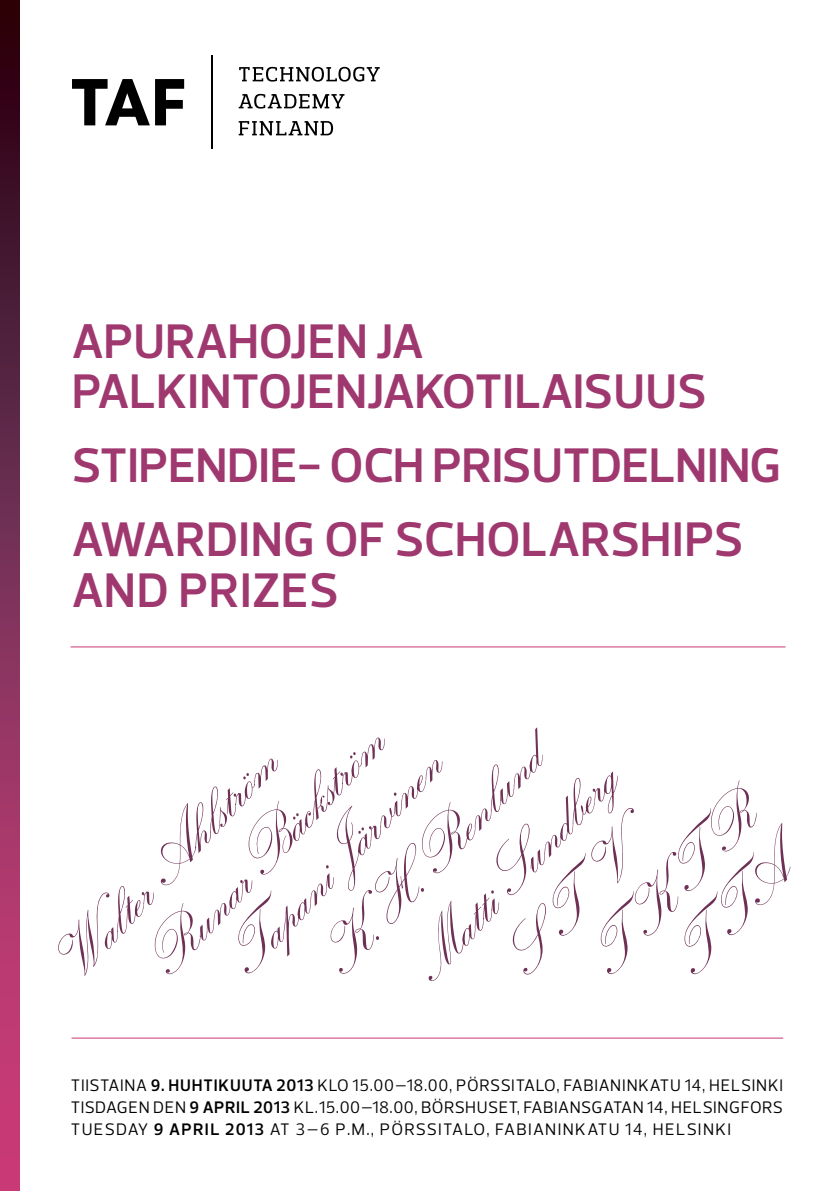
<style>
.page{position:relative;width:840px;height:1191px;background:#fff}
.page>*{position:absolute;margin:0;border:0;box-sizing:border-box;transform-origin:0 0}
.t1{font:600 49.4px/50.6px "Prelo";letter-spacing:-.005em;color:#9f386f}
.t2{font:600 49.4px "Prelo";letter-spacing:.015em;color:#9f386f}
.t3{font:17px/22px "Prelo";letter-spacing:.065em;color:#000;text-align:justify}
.s1{font-weight:600}
</style>
<div class="page">
<hr style="left:71px;top:646px;width:714px;height:1px;background:#c93975">
<hr style="left:71px;top:1037px;width:711px;height:1px;background:#c93975">
<svg style="left:428px;top:771px;width:361px;height:210px"></svg>
<svg style="left:384px;top:727px;width:158px;height:247px"></svg>
<svg style="left:384px;top:759px;width:58px;height:215px"></svg>
<svg style="left:277px;top:737px;width:107px;height:237px"></svg>
<svg style="left:58px;top:758px;width:219px;height:218px"></svg>
<svg style="left:0;top:0;width:20px;height:1191px;background:#7c2950"></svg>
<hr style="left:211px;top:55px;width:1px;height:94px;background:#000">
<svg style="left:72px;top:79px;width:112px;height:46px"></svg>
<svg style="left:238px;top:121px;width:95px;height:14px"></svg>
<svg style="left:238px;top:94px;width:106px;height:15px"></svg>
<svg style="left:239px;top:67px;width:140px;height:15px"></svg>
<h1 class="t1" style="left:72px;top:316px;width:636px">APURAHOJEN JA<br>PALKINTOJENJAKOTILAISUUS</h1>
<h1 class="t1" style="left:72px;top:429px;width:710px;line-height:74.2px">STIPENDIE- OCH PRISUTDELNING<br>AWARDING OF SCHOLARSHIPS</h1>
<h1 class="t2" style="left:72px;top:560px;width:268px">AND PRIZES</h1>
<p class="t3" style="left:71px;top:1074px;width:713px">TIISTAINA <span class="s1">9. HUHTIKUUTA 2013</span> KLO 15.00–18.00, PÖRSSITALO, FABIANINKATU 14, HELSINKI TISDAGEN DEN <span class="s1">9 APRIL 2013</span> KL. 15.00–18.00, BÖRSH USET, FABIANSGATAN 14, HELSINGFORS TUESDAY <span class="s1">9 APRIL 2013</span> AT 3–6 P.M., PÖRSSITALO, FABIANINKATU 14, HELSINKI</p>
</div>
